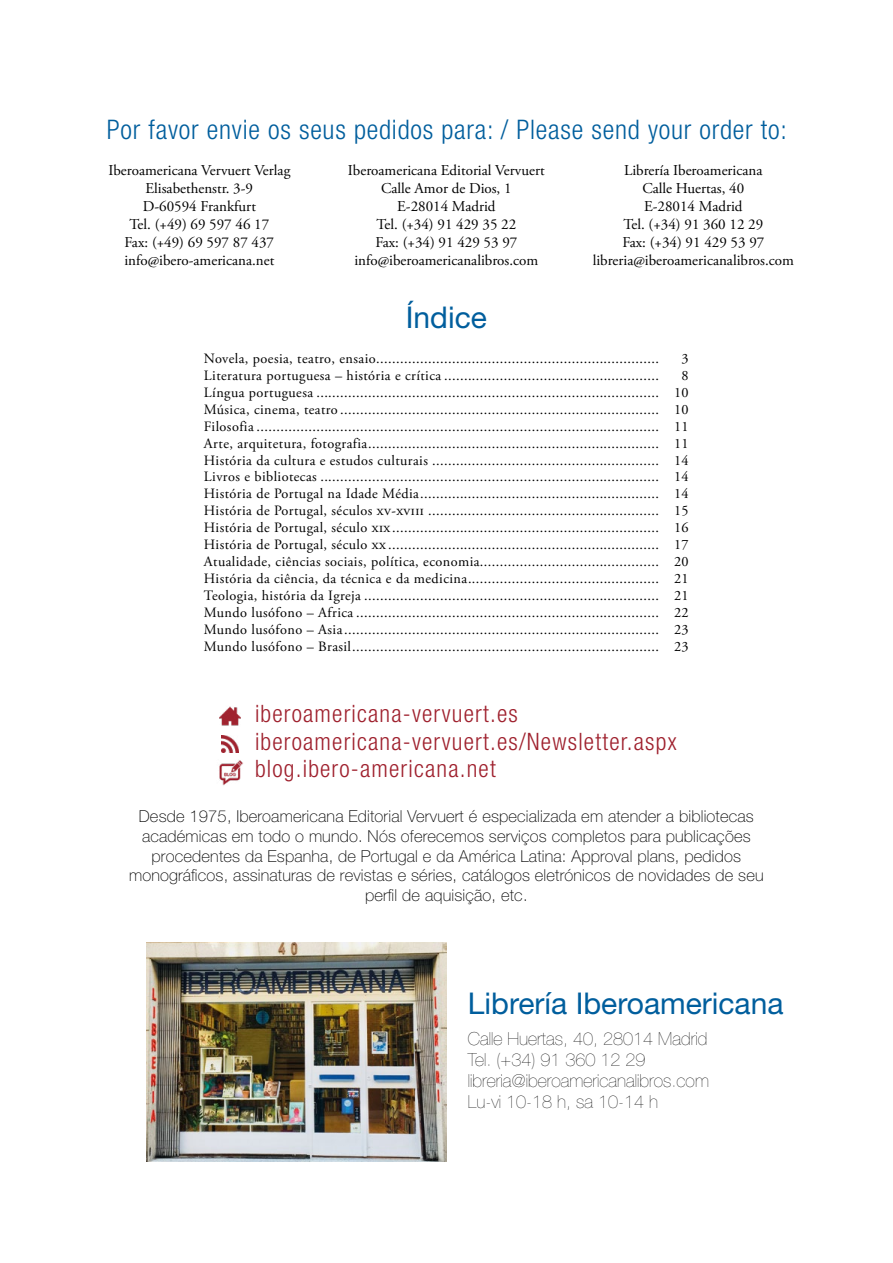
<style>
.page{position:relative;width:893px;height:1263px;background:#fff}
.page>*{position:absolute;margin:0;border:0;box-sizing:border-box;transform-origin:0 0}
.t1{font:30px "Helvetica Neue LT Std";color:#005e9d}
.t2{font:300 condensed 27px "Helvetica Neue LT Std";letter-spacing:.03em;color:#005e9d}
.t3{font:300 condensed 24px/27.6px "Helvetica Neue LT Std";letter-spacing:.05em;color:#9f212e}
.t4{font:200 18px/21px "Helvetica Neue LT Std";color:#000}
.t5{font:100 16.5px/19.8px "Helvetica Neue LT Std";letter-spacing:.01em;color:#000;text-align:center}
.t6{font:15px/18px "Adobe Garamond Pro";color:#000;text-align:center}
.t7{font:14.25px/17px "Adobe Garamond Pro";letter-spacing:.03em;color:#000;text-align:justify}
</style>
<div class="page">
<img style="left:146px;top:942px;width:301px;height:219px">
<img style="left:221px;top:736px;width:17px;height:17px">
<img style="left:219px;top:706px;width:22px;height:20px">
<img style="left:219px;top:760px;width:24px;height:26px">
<h2 class="t2" style="left:107px;top:114px;width:682px">Por favor envie os seus pedidos para: / Please send your order to:</h2>
<p class="t6" style="left:108px;top:162px;width:183px">Iberoamericana Vervuert Verlag<br>Elisabethenstr. 3-9<br>D-60594 Frankfurt<br>Tel. (+49) 69 597 46 17<br>Fax: (+49) 69 597 87 437 info@ibero-americana.net</p>
<p class="t6" style="left:348px;top:162px;width:198px">Iberoamericana Editorial Vervuert<br>Calle Amor de Dios, 1<br>E-28014 Madrid<br>Tel. (+34) 91 429 35 22<br>Fax: (+34) 91 429 53 97 info@iberoamericanalibros.com</p>
<p class="t6" style="left:593px;top:162px;width:203px">Librería Iberoamericana<br>Calle Huertas, 40<br>E-28014 Madrid<br>Tel. (+34) 91 360 12 29<br>Fax: (+34) 91 429 53 97 libreria@iberoamericanalibros.com</p>
<h1 class="t1" style="left:406px;top:299px;width:83px">Índice</h1>
<p class="t7" style="left:204px;top:350px;width:457px">Novela, poesia, teatro, ensaio.......................................................................</p>
<p class="t7" style="left:682px;top:350px;width:9px">3</p>
<p class="t7" style="left:204px;top:367px;width:457px">Literatura portuguesa – história e crítica ......................................................</p>
<p class="t7" style="left:204px;top:367px;width:486px;text-indent:478px">8<br>Língua portuguesa ...................................................................................... 10<br>Música, cinema, teatro ................................................................................ 10<br>Filosofia ..................................................................................................... 11<br>Arte, arquitetura, fotografia......................................................................... 11<br>História da cultura e estudos culturais ......................................................... 14<br>Livros e bibliotecas ..................................................................................... 14<br>História de Portugal na Idade Média............................................................ 14<br>História de Portugal, séculos xv-xviii .......................................................... 15<br>História de Portugal, século xix................................................................... 16<br>História de Portugal, século xx .................................................................... 17<br>Atualidade, ciências sociais, política, economia............................................. 20<br>História da ciência, da técnica e da medicina................................................ 21<br>Teologia, história da Igreja .......................................................................... 21<br>Mundo lusófono – Africa ............................................................................ 22<br>Mundo lusófono – Asia............................................................................... 23<br>Mundo lusófono – Brasil............................................................................. 23</p>
<h3 class="t3" style="left:255px;top:700px;width:423px">iberoamericana-vervuert.es iberoamericana-vervuert.es/Newsletter.aspx blog.ibero-americana.net</h3>
<p class="t5" style="left:129px;top:806px;width:636px">Desde 1975, Iberoamericana Editorial Vervuert é especializada em atender a bibliotecas académicas em todo o mundo. Nós oferecemos serviços completos para publicações procedentes da Espanha, de Portugal e da América Latina: Approval plans, pedidos monográficos, assinaturas de revistas e séries, catálogos eletrónicos de novidades de seu perfil de aquisição, etc.</p>
<h1 class="t1" style="left:468px;top:985px;width:317px">Librería Iberoamericana</h1>
<p class="t4" style="left:468px;top:1028px;width:243px">Calle Huertas, 40, 28014 Madrid<br>Tel. (+34) 91 360 12 29 libreria@iberoamericanalibros.com<br>Lu-vi 10-18 h, sa 10-14 h</p>
</div>
